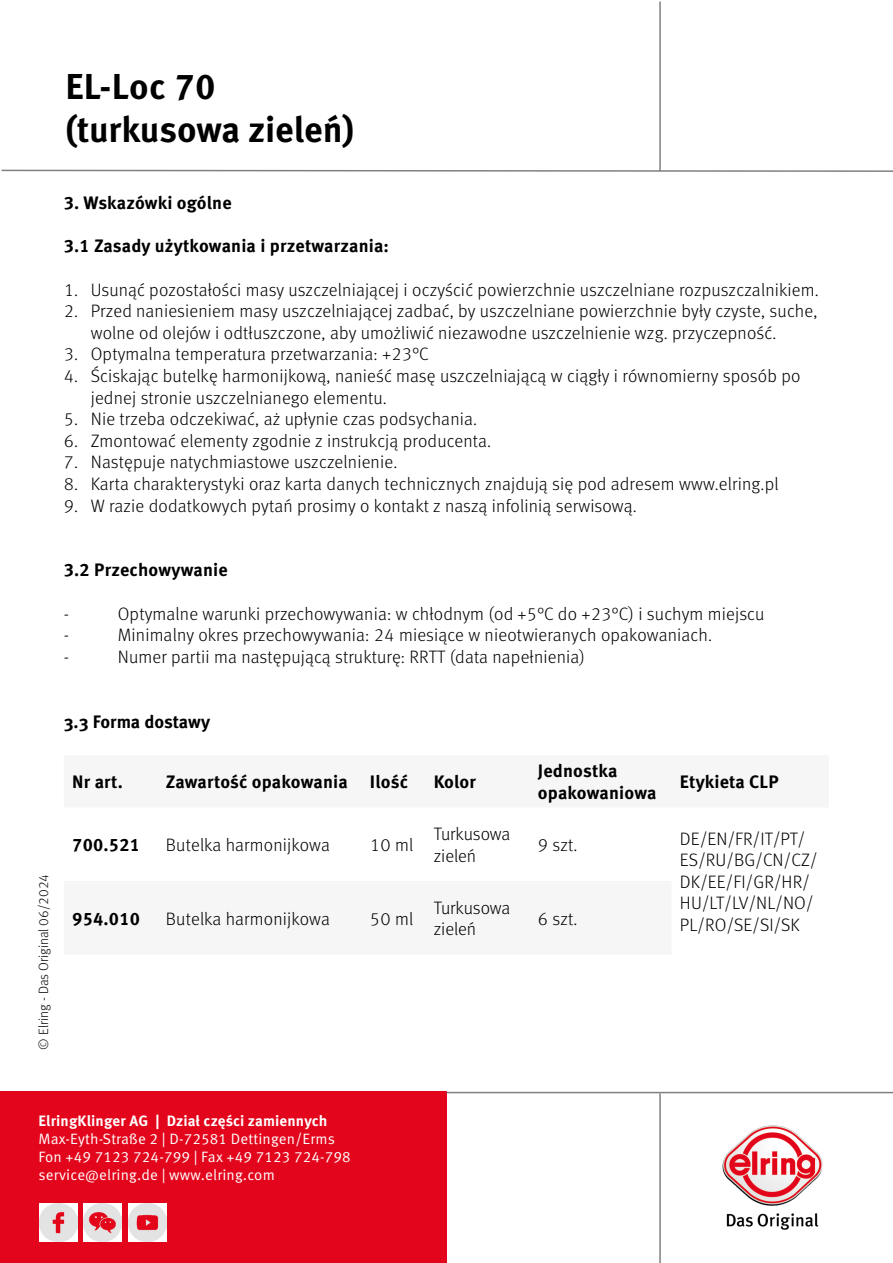
<style>
.page{position:relative;width:893px;height:1263px;background:#fff}
.page>*{position:absolute;margin:0;border:0;box-sizing:border-box;transform-origin:0 0}
.t1{font:700 36px/43.2px "Meta Pro";color:#000}
.t2{font:300 18px/21.6px "Meta Pro";letter-spacing:.01em;color:#000}
.t3{font:700 18px/21.6px "Meta Pro";letter-spacing:.01em;color:#000}
.t4{font:15px/18px "Meta Pro Norm";letter-spacing:.01em;color:#fff}
.t5{font:700 15px "Meta Pro";letter-spacing:.01em;color:#fff}
.t6{font:300 13.5px "Meta Pro";color:#000}
</style>
<div class="page">
<hr style="left:659px;top:2px;width:2px;height:169px;background:#808080">
<svg style="left:1px;top:169px;width:892px;height:3px"></svg>
<hr style="left:659px;top:1093px;width:2px;height:170px;background:#808080">
<div style="left:0;top:1092px;width:446px;height:171px;background:#e3051b"></div>
<hr style="left:446px;top:1092px;width:447px;height:1px;background:#808080">
<img style="left:722px;top:1125px;width:100px;height:104px">
<div style="left:38px;top:1203px;width:42px;height:38px;background:linear-gradient(to bottom,#e3051b,#e3051b)"></div>
<img style="left:39px;top:1203px;width:38px;height:38px">
<div style="left:80px;top:1203px;width:49px;height:38px;background:linear-gradient(to bottom,#e3051b,#e3051b)"></div>
<img style="left:84px;top:1203px;width:38px;height:38px">
<div style="left:125px;top:1203px;width:45px;height:38px;background:linear-gradient(to bottom,#e3051b,#e3051b)"></div>
<img style="left:128px;top:1203px;width:38px;height:38px">
<h1 class="t1" style="left:65px;top:63px;width:291px">EL-Loc 70 (turkusowa zieleń)</h1>
<p class="t3" style="left:64px;top:191px;width:169px">3. Wskazówki ogólne</p>
<p class="t3" style="left:64px;top:234px;width:327px">3.1 Zasady użytkowania i przetwarzania:</p>
<p class="t2" style="left:64px;top:278px;width:756px">1. Usunąć pozostałości masy uszczelniającej i oczyścić powierzchnie uszczelniane rozpuszczalnikiem.</p>
<p class="t2" style="left:91px;top:299px;width:728px;text-indent:-27px">2. Przed naniesieniem masy uszczelniającej zadbać, by uszczelniane powierzchnie były czyste, suche, wolne od olejów i odtłuszczone, aby umożliwić niezawodne uszczelnienie wzg. przyczepność.</p>
<p class="t2" style="left:64px;top:342px;width:367px">3. Optymalna temperatura przetwarzania: +23°C</p>
<p class="t2" style="left:91px;top:364px;width:711px;text-indent:-27px">4. Ściskając butelkę harmonijkową, nanieść masę uszczelniającą w ciągły i równomierny sposób po jednej stronie uszczelnianego elementu.</p>
<p class="t2" style="left:64px;top:407px;width:415px">5. Nie trzeba odczekiwać, aż upłynie czas podsychania.</p>
<p class="t2" style="left:64px;top:429px;width:429px">6. Zmontować elementy zgodnie z instrukcją producenta.</p>
<p class="t2" style="left:64px;top:450px;width:335px">7. Następuje natychmiastowe uszczelnienie.</p>
<p class="t2" style="left:64px;top:472px;width:716px">8. Karta charakterystyki oraz karta danych technicznych znajdują się pod adresem www.elring.pl</p>
<p class="t2" style="left:64px;top:494px;width:574px">9. W razie dodatkowych pytań prosimy o kontakt z naszą infolinią serwisową.</p>
<p class="t3" style="left:64px;top:558px;width:165px">3.2 Przechowywanie</p>
<p class="t2" style="left:64px;top:602px;width:7px">-</p>
<p class="t2" style="left:118px;top:602px;width:648px">Optymalne warunki przechowywania: w chłodnym (od +5°C do +23°C) i suchym miejscu</p>
<p class="t2" style="left:64px;top:623px;width:7px">-</p>
<p class="t2" style="left:118px;top:623px;width:596px">Minimalny okres przechowywania: 24 miesiące w nieotwieranych opakowaniach.</p>
<p class="t2" style="left:64px;top:645px;width:7px">-</p>
<p class="t2" style="left:118px;top:645px;width:469px">Numer partii ma następującą strukturę: RRTT (data napełnienia)</p>
<p class="t6" style="left:34px;top:1049px;width:177px;rotate:-90deg">© Elring - Das Original 06/2024</p>
<p class="t3" style="left:64px;top:709px;width:148px">3.3 Forma dostawy</p>
<p class="t3" style="left:72px;top:770px;width:52px">Nr art.</p>
<p class="t3" style="left:166px;top:770px;width:244px">Zawartość opakowania Ilość</p>
<p class="t3" style="left:434px;top:770px;width:44px">Kolor</p>
<p class="t3" style="left:538px;top:759px;width:120px">Jednostka opakowaniowa</p>
<p class="t3" style="left:680px;top:770px;width:100px">Etykieta CLP</p>
<p class="t3" style="left:72px;top:833px;width:69px">700.521</p>
<p class="t2" style="left:166px;top:833px;width:166px">Butelka harmonijkowa</p>
<p class="t2" style="left:370px;top:833px;width:45px">10 ml</p>
<p class="t2" style="left:434px;top:822px;width:78px">Turkusowa zieleń</p>
<p class="t2" style="left:538px;top:833px;width:41px">9 szt.</p>
<p class="t2" style="left:680px;top:827px;width:139px">DE/EN/FR/IT/PT/<br>ES/RU/BG/CN/CZ/<br>DK/EE/FI/GR/HR/<br>HU/LT/LV/NL/NO/<br>PL/RO/SE/SI/SK</p>
<p class="t3" style="left:72px;top:906px;width:69px">954.010</p>
<p class="t2" style="left:166px;top:907px;width:166px">Butelka harmonijkowa</p>
<p class="t2" style="left:370px;top:907px;width:45px">50 ml</p>
<p class="t2" style="left:434px;top:896px;width:78px">Turkusowa zieleń</p>
<p class="t2" style="left:538px;top:907px;width:41px">6 szt.</p>
<p class="t5" style="left:39px;top:1109px;width:291px">ElringKlinger AG | Dział części zamiennych</p>
<p class="t4" style="left:39px;top:1128px;width:314px">Max-Eyth-Straße 2 | D-72581 Dettingen/Erms<br>Fon +49 7123 724-799 | Fax +49 7123 724-798 service@elring.de | www.elring.com</p>
</div>
